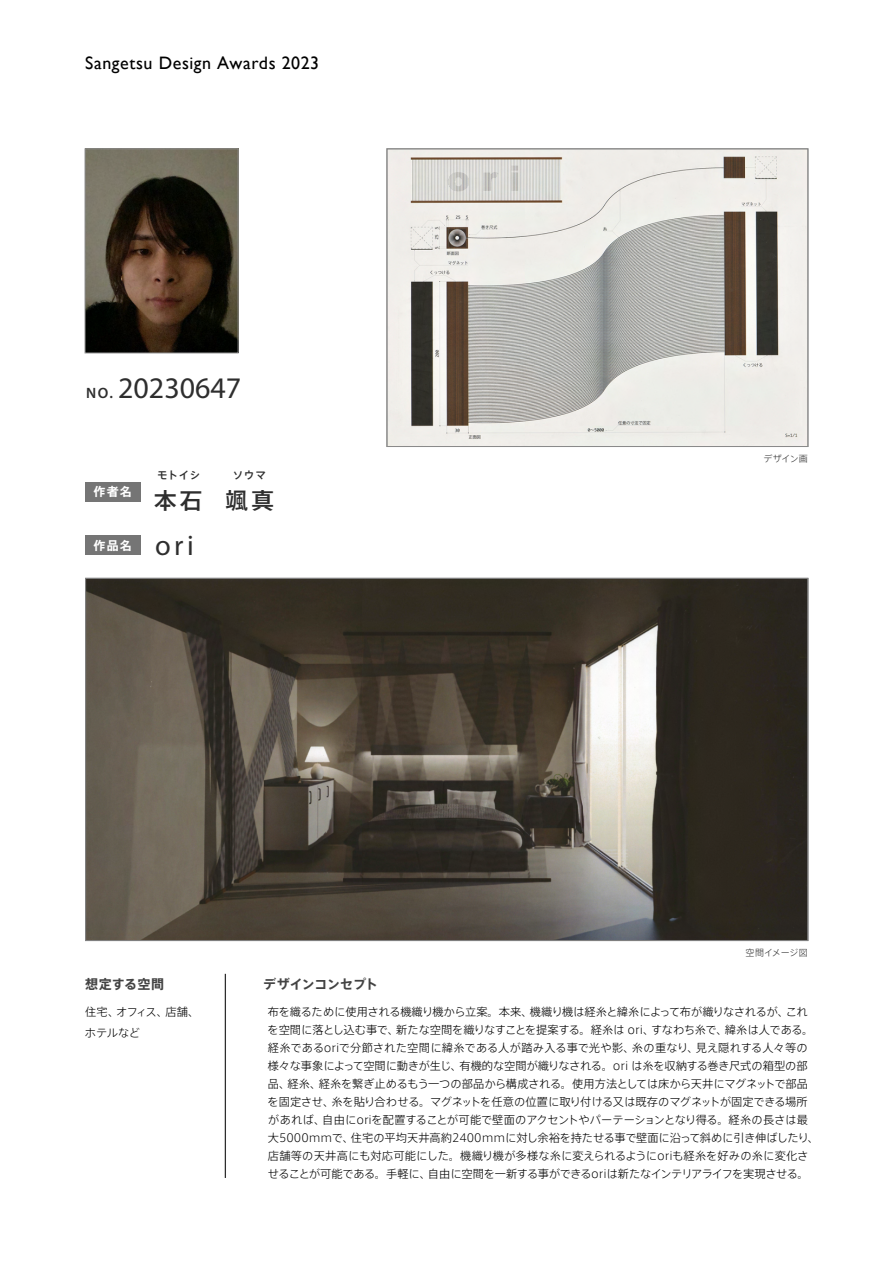
<style>
.page{position:relative;width:893px;height:1263px;background:#fff}
.page>*{position:absolute;margin:0;border:0;box-sizing:border-box;transform-origin:0 0}
.t1{font:30px "Myriad Pro";color:#2e2e2e}
.t2{font:28.65px "Myriad Pro";color:#2e2e2e}
.t3{font:500 22.5px "Axis Pro N";color:#2e2e2e}
.t4{font:18px "Gill Sans";letter-spacing:.03em;color:#000}
.t5{font:700 13.05px "Axis Pro N";letter-spacing:-.02em;color:#434343}
.t6{font:700 13.05px "Axis Pro N";color:#434343}
.t7{font:700 12px "Axis Pro N";letter-spacing:.1em;color:#fff}
.t8{font:300 11.25px/18px "Axis Pro N";letter-spacing:-.01em;color:#000}
.t9{font:300 11.25px/21px "Axis Pro N";letter-spacing:-.05em;color:#000}
.t10{font:500 10.5px "Axis Pro N";letter-spacing:.06em;color:#2e2e2e}
.t11{font:300 9px "Axis Pro N";letter-spacing:-.01em;color:#2e2e2e}
.s1{font-weight:600;font-size:15px}
</style>
<div class="page">
<img style="left:87px;top:580px;width:719px;height:359px">
<img style="left:389px;top:151px;width:417px;height:294px">
<div style="left:85px;top:482px;width:55px;height:19px;background:#757575"></div>
<div style="left:85px;top:536px;width:55px;height:19px;background:#757575"></div>
<img style="left:87px;top:150px;width:149px;height:201px">
<div style="left:387px;top:149px;width:421px;height:298px;border:1px solid #8a8a8a"></div>
<div style="left:85px;top:148px;width:153px;height:205px;border:1px solid #8a8a8a"></div>
<hr style="left:225px;top:974px;width:1px;height:204px;background:#2e2e2e">
<h3 class="t4" style="left:85px;top:52px;width:236px">Sangetsu Design Awards 2023</h3>
<h1 class="t1" style="left:86px;top:369px;width:157px"><span class="s1">NO.</span> 20230647</h1>
<p class="t7" style="left:93px;top:486px;width:40px">作者名</p>
<p class="t7" style="left:93px;top:539px;width:40px">作品名</p>
<p class="t10" style="left:157px;top:470px;width:44px">モトイシ</p>
<p class="t10" style="left:233px;top:470px;width:35px">ソウマ</p>
<h3 class="t3" style="left:154px;top:489px;width:121px">本石 颯真</h3>
<h2 class="t2" style="left:155px;top:528px;width:40px">ori</h2>
<p class="t6" style="left:85px;top:978px;width:81px">想定する空間</p>
<p class="t5" style="left:263px;top:978px;width:116px">デザインコンセプト</p>
<p class="t11" style="left:763px;top:454px;width:46px">デザイン画</p>
<p class="t11" style="left:746px;top:948px;width:64px">空間イメージ図</p>
<p class="t9" style="left:85px;top:1001px;width:116px">住宅、オフィス、店舗、ホテルなど</p>
<p class="t8" style="left:268px;top:1003px;width:553px">布を織るために使用される機織り機から立案。本来、機織り機は経糸と緯糸によって布が織りなされるが、これを空間に落とし込む事で、新たな空間を織りなすことを提案する。経糸は ori、すなわち糸で、緯糸は人である。経糸であるoriで分節された空間に緯糸である人が踏み入る事で光や影、糸の重なり、見え隠れする人々等の様々な事象によって空間に動きが生じ、有機的な空間が織りなされる。ori は糸を収納する巻き尺式の箱型の部品、経糸、経糸を繋ぎ止めるもう一つの部品から構成される。使用方法としては床から天井にマグネットで部品を固定させ、糸を貼り合わせる。マグネットを任意の位置に取り付ける又は既存のマグネットが固定できる場所があれば、自由にoriを配置することが可能で壁面のアクセントやパーテーションとなり得る。経糸の長さは最大5000mmで、住宅の平均天井高約2400mmに対し余裕を持たせる事で壁面に沿って斜めに引き伸ばしたり、店舗等の天井高にも対応可能にした。機織り機が多様な糸に変えられるようにoriも経糸を好みの糸に変化させることが可能である。手軽に、自由に空間を一新する事ができるoriは新たなインテリアライフを実現させる。</p>
</div>
